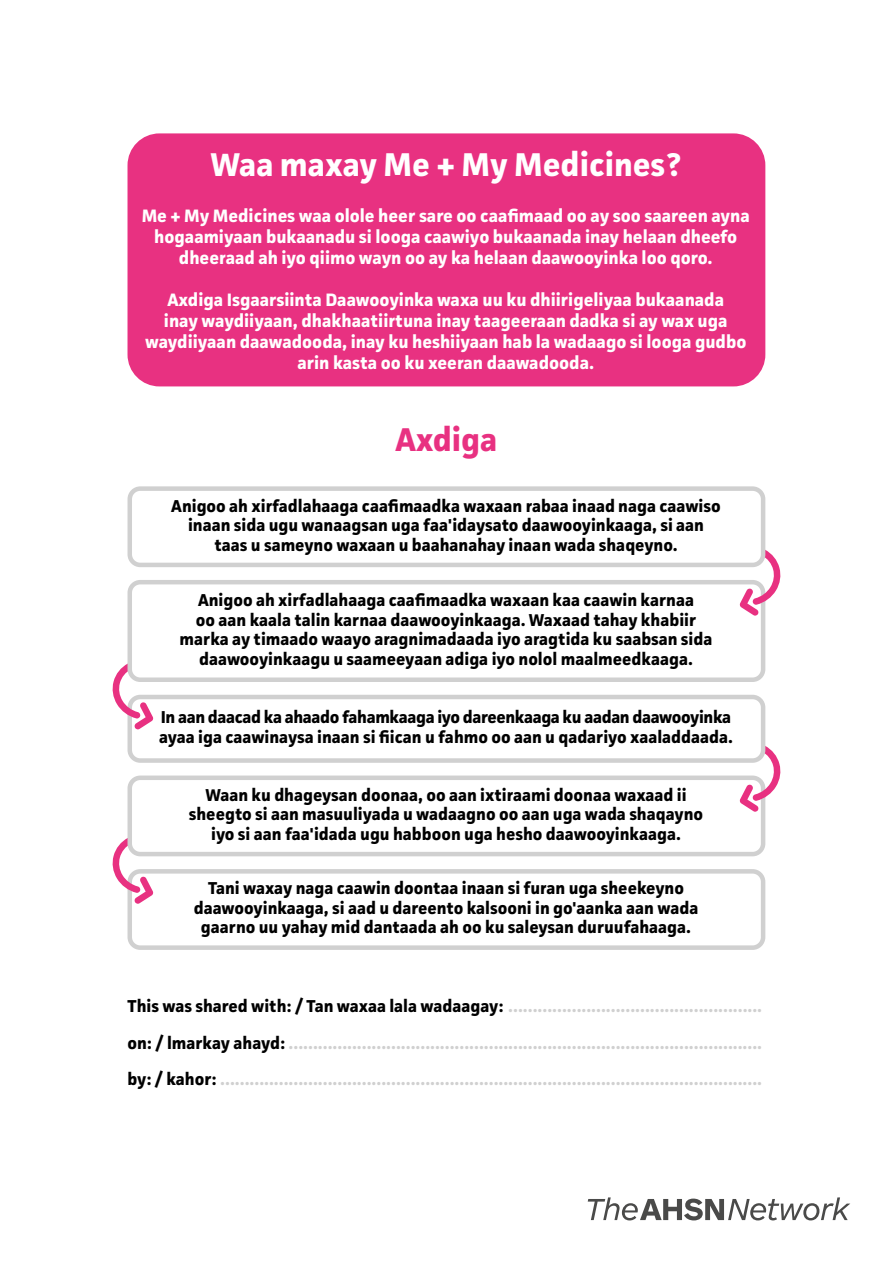
<style>
.page{position:relative;width:893px;height:1263px;background:#fff}
.page>*{position:absolute;margin:0;border:0;box-sizing:border-box;transform-origin:0 0}
.t1{font:700 33px "Facit";color:#fff}
.t2{font:700 33px "Facit";color:#e83181}
.t3{font:700 18px/21px "Facit";color:#fff;text-align:center}
.t4{font:700 17.25px/19.5px "Facit";color:#000;text-align:center}
.t5{font:700 17.25px/36.5px "Facit";color:#d0d0d0;text-align:justify}
.t6{font:700 17.25px/19.5px "Facit";letter-spacing:-.02em;color:#000}
.s1{color:#000}
</style>
<div class="page">
<svg style="left:588px;top:1197px;width:262px;height:23px"></svg>
<div style="left:128px;top:133px;width:637px;height:253px;background:#e83181;border-radius:32px"></div>
<div style="left:128px;top:869px;width:637px;height:81px;border:4px solid #d0d0d0;border-radius:11px"></div>
<svg style="left:112px;top:833px;width:42px;height:71px"></svg>
<div style="left:130px;top:778px;width:633px;height:76px;background:#fff;border-radius:11px"></div>
<div style="left:128px;top:775px;width:637px;height:81px;border:4px solid #d0d0d0;border-radius:11px"></div>
<svg style="left:739px;top:741px;width:42px;height:71px"></svg>
<div style="left:130px;top:697px;width:633px;height:63px;background:#fff;border-radius:11px"></div>
<div style="left:128px;top:695px;width:637px;height:68px;border:4px solid #d0d0d0;border-radius:11px"></div>
<svg style="left:112px;top:659px;width:42px;height:70px"></svg>
<div style="left:130px;top:582px;width:633px;height:98px;background:#fff;border-radius:11px"></div>
<div style="left:128px;top:580px;width:637px;height:102px;border:4px solid #d0d0d0;border-radius:11px"></div>
<svg style="left:739px;top:545px;width:42px;height:71px"></svg>
<div style="left:130px;top:489px;width:633px;height:76px;background:#fff;border-radius:11px"></div>
<div style="left:128px;top:486px;width:637px;height:81px;border:4px solid #d0d0d0;border-radius:11px"></div>
<h1 class="t1" style="left:211px;top:144px;width:472px">Waa maxay Me + My Medicines?</h1>
<p class="t3" style="left:142px;top:205px;width:610px">Me + My Medicines waa olole heer sare oo caafimaad oo ay soo saareen ayna hogaamiyaan bukaanadu si looga caawiyo bukaanada inay helaan dheefo dheeraad ah iyo qiimo wayn oo ay ka helaan daawooyinka loo qoro.</p>
<p class="t3" style="left:145px;top:289px;width:603px">Axdiga Isgaarsiinta Daawooyinka waxa uu ku dhiirigeliyaa bukaanada<br>inay waydiiyaan, dhakhaatiirtuna inay taageeraan dadka si ay wax uga waydiiyaan daawadooda, inay ku heshiiyaan hab la wadaago si looga gudbo arin kasta oo ku xeeran daawadooda.</p>
<h1 class="t2" style="left:395px;top:419px;width:104px">Axdiga</h1>
<p class="t4" style="left:171px;top:496px;width:551px">Anigoo ah xirfadlahaaga caafimaadka waxaan rabaa inaad naga caawiso inaan sida ugu wanaagsan uga faa'idaysato daawooyinkaaga, si aan taas u sameyno waxaan u baahanahay inaan wada shaqeyno.</p>
<p class="t4" style="left:180px;top:590px;width:534px">Anigoo ah xirfadlahaaga caafimaadka waxaan kaa caawin karnaa<br>oo aan kaala talin karnaa daawooyinkaaga. Waxaad tahay khabiir marka ay timaado waayo aragnimadaada iyo aragtida ku saabsan sida daawooyinkaagu u saameeyaan adiga iyo nolol maalmeedkaaga.</p>
<p class="t6" style="left:159px;top:707px;width:576px">In aan daacad ka ahaado fahamkaaga iyo dareenkaaga ku aadan daawooyinka ayaa iga caawinaysa inaan si fiican u fahmo oo aan u qadariyo xaaladdaada.</p>
<p class="t4" style="left:189px;top:785px;width:516px">Waan ku dhageysan doonaa, oo aan ixtiraami doonaa waxaad ii sheegto si aan masuuliyada u wadaagno oo aan uga wada shaqayno iyo si aan faa'idada ugu habboon uga hesho daawooyinkaaga.</p>
<p class="t4" style="left:194px;top:878px;width:506px">Tani waxay naga caawin doontaa inaan si furan uga sheekeyno daawooyinkaaga, si aad u dareento kalsooni in go'aanka aan wada gaarno uu yahay mid dantaada ah oo ku saleysan duruufahaaga.</p>
<p class="t5" style="left:128px;top:987px;width:636px"><span class="s1">This was shared with: / Tan waxaa lala wadaagay:</span> .................................................... <span class="s1">on: / lmarkay ahayd:</span> ................................................................................................. <span class="s1">by: / kahor:</span> ...............................................................................................................</p>
</div>
